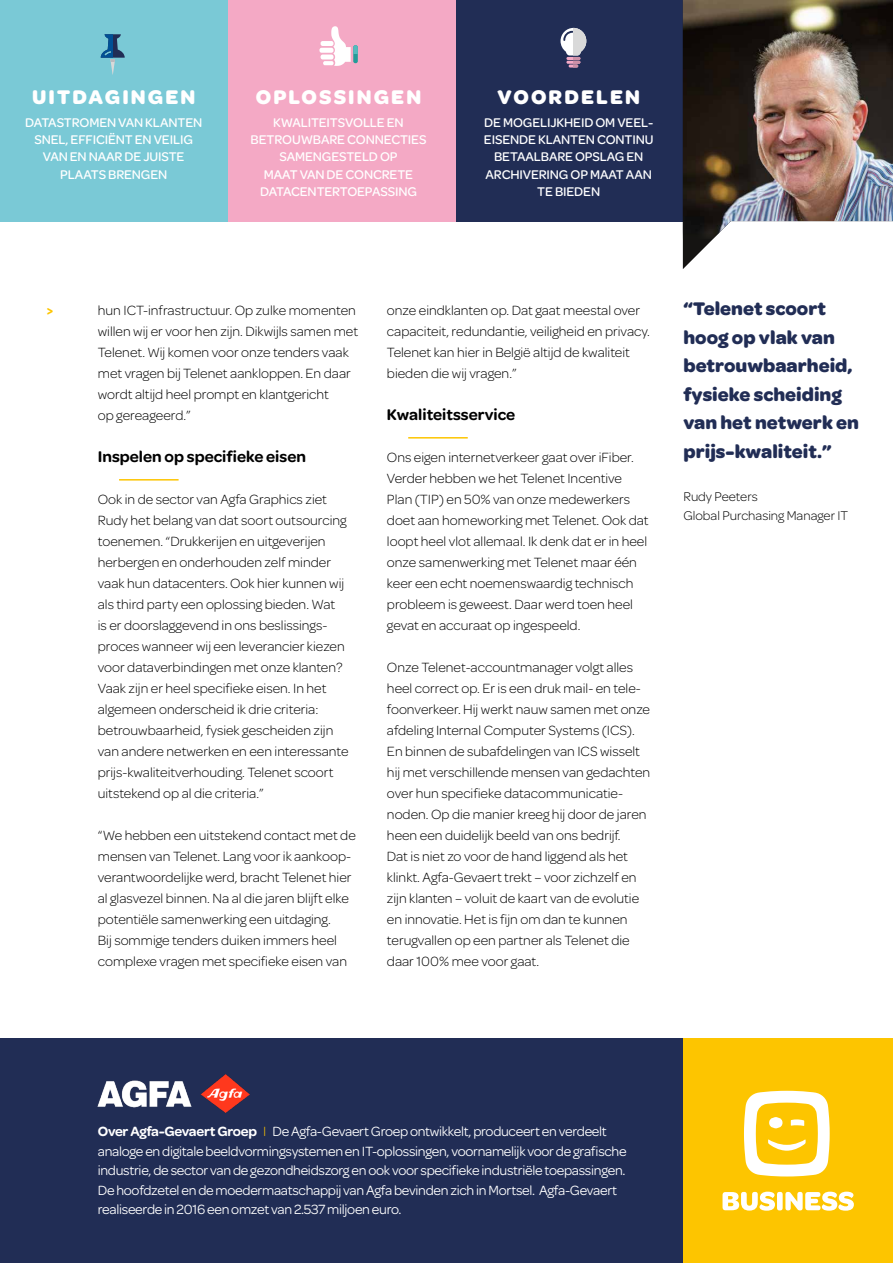
<style>
.page{position:relative;width:893px;height:1263px;background:#fff}
.page>*{position:absolute;margin:0;border:0;box-sizing:border-box;transform-origin:0 0}
.t1{font:700 21.15px "Omnes";letter-spacing:.1em;color:#fff}
.t2{font:700 19.5px/28.5px "Omnes";color:#212d55}
.t3{font:600 16.5px "Omnes";color:#000}
.t4{font:300 14.25px/21px "Omnes";color:#000}
.t5{font:14.25px/19.5px "Omnes";letter-spacing:-.02em;color:#fff}
.t6{font:600 14.25px "Omnes";color:#fdc500}
.t7{font:500 13.5px/17.2px "Omnes";letter-spacing:-.01em;color:#fff;text-align:center}
.t8{font:300 13.5px/19.5px "Omnes";color:#000}
.s1{font-weight:600}
.s2{font-weight:300;color:#fdc500}
</style>
<div class="page">
<hr style="left:119px;top:479px;width:60px;height:2px;background:#fdc500">
<hr style="left:408px;top:437px;width:60px;height:2px;background:#fdc500">
<div style="left:0;top:1038px;width:683px;height:225px;background:#212d55"></div>
<div style="left:683px;top:1038px;width:210px;height:225px;background:#fdc500"></div>
<svg style="left:744px;top:1091px;width:86px;height:85px"></svg>
<svg style="left:722px;top:1192px;width:53px;height:19px"></svg>
<div style="left:777px;top:1192px;width:6px;height:18px;background:#fff;border-radius:3px"></div>
<svg style="left:785px;top:1192px;width:69px;height:19px"></svg>
<div style="left:228px;top:0;width:228px;height:221px;background:#f4a9c5"></div>
<svg style="left:319px;top:26px;width:32px;height:40px"></svg>
<div style="left:353px;top:45px;width:5px;height:18px;background:#239b98;border-radius:2px"></div>
<div style="left:353px;top:45px;width:5px;height:9px;background:#55babd"></div>
<div style="left:0;top:0;width:228px;height:221px;background:#7ac9d6"></div>
<svg style="left:110px;top:34px;width:15px;height:41px"></svg>
<svg style="left:101px;top:34px;width:12px;height:24px"></svg>
<div style="left:456px;top:0;width:227px;height:221px;background:#212d55"></div>
<hr style="left:566px;top:57px;width:14px;height:3px;background:#f4a9c5">
<hr style="left:566px;top:61px;width:14px;height:3px;background:#f4a9c5">
<svg style="left:569px;top:64px;width:4px;height:4px"></svg>
<svg style="left:573px;top:57px;width:7px;height:11px"></svg>
<svg style="left:560px;top:28px;width:13px;height:27px"></svg>
<div style="left:573px;top:28px;width:13px;height:27px;background:#d9d9d9"></div>
<svg style="left:683px;top:239px;width:30px;height:30px"></svg>
<img style="left:683px;top:0;width:210px;height:239px">
<img style="left:97px;top:1074px;width:153px;height:39px">
<h1 class="t1" style="left:32px;top:85px;width:165px">UITDAGINGEN</h1>
<p class="t7" style="left:25px;top:114px;width:179px">DATASTROMEN VAN KLANTEN<br>SNEL, EFFICIËNT EN VEILIG<br>VAN EN NAAR DE JUISTE<br>PLAATS BRENGEN</p>
<h1 class="t1" style="left:256px;top:85px;width:167px">OPLOSSINGEN</h1>
<p class="t7" style="left:251px;top:114px;width:177px">KWALITEITSVOLLE EN<br>BETROUWBARE CONNECTIES<br>SAMENGESTELD OP<br>MAAT VAN DE CONCRETE<br>DATACENTERTOEPASSING</p>
<h1 class="t1" style="left:497px;top:85px;width:144px">VOORDELEN</h1>
<p class="t7" style="left:484px;top:114px;width:171px">DE MOGELIJKHEID OM VEEL-<br>EISENDE KLANTEN CONTINU<br>BETAALBARE OPSLAG EN<br>ARCHIVERING OP MAAT AAN<br>TE BIEDEN</p>
<p class="t6" style="left:47px;top:302px;width:8px">&gt;</p>
<p class="t4" style="left:98px;top:300px;width:262px">hun ICT-infrastructuur. Op zulke momenten willen wij er voor hen zijn. Dikwijls samen met Telenet. Wij komen voor onze tenders vaak met vragen bij Telenet aankloppen. En daar wordt altijd heel prompt en klantgericht<br>op gereageerd.”</p>
<p class="t3" style="left:98px;top:447px;width:210px">Inspelen op specifieke eisen</p>
<p class="t4" style="left:98px;top:489px;width:252px">Ook in de sector van Agfa Graphics ziet Rudy het belang van dat soort outsourcing toenemen. “Drukkerijen en uitgeverijen herbergen en onderhouden zelf minder vaak hun datacenters. Ook hier kunnen wij als third party een oplossing bieden. Wat<br>is er doorslaggevend in ons beslissings&shy;proces wanneer wij een leverancier kiezen voor dataverbindingen met onze klanten?<br>Vaak zijn er heel specifieke eisen. In het algemeen onderscheid ik drie criteria: betrouwbaarheid, fysiek gescheiden zijn van andere netwerken en een interessante prijs-kwaliteitverhouding. Telenet scoort uitstekend op al die criteria.”</p>
<p class="t4" style="left:98px;top:825px;width:259px">“We hebben een uitstekend contact met de mensen van Telenet. Lang voor ik aankoop&shy;verantwoordelijke werd, bracht Telenet hier al glasvezel binnen. Na al die jaren blijft elke potentiële samenwerking een uitdaging.<br>Bij sommige tenders duiken immers heel complexe vragen met specifieke eisen van</p>
<p class="t4" style="left:387px;top:300px;width:265px">onze eindklanten op. Dat gaat meestal over capaciteit, redundantie, veiligheid en privacy.<br>Telenet kan hier in België altijd de kwaliteit bieden die wij vragen.”</p>
<p class="t3" style="left:387px;top:405px;width:130px">Kwaliteitsservice</p>
<p class="t4" style="left:387px;top:447px;width:263px">Ons eigen internetverkeer gaat over iFiber.<br>Verder hebben we het Telenet Incentive Plan (TIP) en 50% van onze medewerkers doet aan homeworking met Telenet. Ook dat loopt heel vlot allemaal. Ik denk dat er in heel onze samenwerking met Telenet maar één keer een echt noemenswaardig technisch probleem is geweest. Daar werd toen heel gevat en accuraat op ingespeeld.</p>
<p class="t4" style="left:387px;top:657px;width:265px">Onze Telenet-accountmanager volgt alles heel correct op. Er is een druk mail- en tele&shy;foonverkeer. Hij werkt nauw samen met onze afdeling Internal Computer Systems (ICS).<br>En binnen de subafdelingen van ICS wisselt hij met verschillende mensen van gedachten over hun specifieke datacommunicatie&shy;noden. Op die manier kreeg hij door de jaren heen een duidelijk beeld van ons bedrijf.<br>Dat is niet zo voor de hand liggend als het klinkt. Agfa-Gevaert trekt – voor zichzelf en zijn klanten – voluit de kaart van de evolutie en innovatie. Het is fijn om dan te kunnen terugvallen op een partner als Telenet die daar 100% mee voor gaat.</p>
<h2 class="t2" style="left:683px;top:294px;width:177px">“Telenet scoort hoog op vlak van betrouwbaarheid, fysieke scheiding van het netwerk en prijs-kwaliteit.”</h2>
<p class="t8" style="left:683px;top:487px;width:166px">Rudy Peeters<br>Global Purchasing Manager IT</p>
<p class="t5" style="left:98px;top:1122px;width:530px"><span class="s1">Over Agfa-Gevaert Groep</span> <span class="s2">I</span> De Agfa-Gevaert Groep ontwikkelt, produceert en verdeelt analoge en digitale beeldvormingsystemen en IT-oplossingen, voornamelijk voor de grafische industrie, de sector van de gezondheidszorg en ook voor specifieke industriële toepassingen.<br>De hoofdzetel en de moedermaatschappij van Agfa bevinden zich in Mortsel. Agfa-Gevaert realiseerde in 2016 een omzet van 2.537 miljoen euro.</p>
</div>
